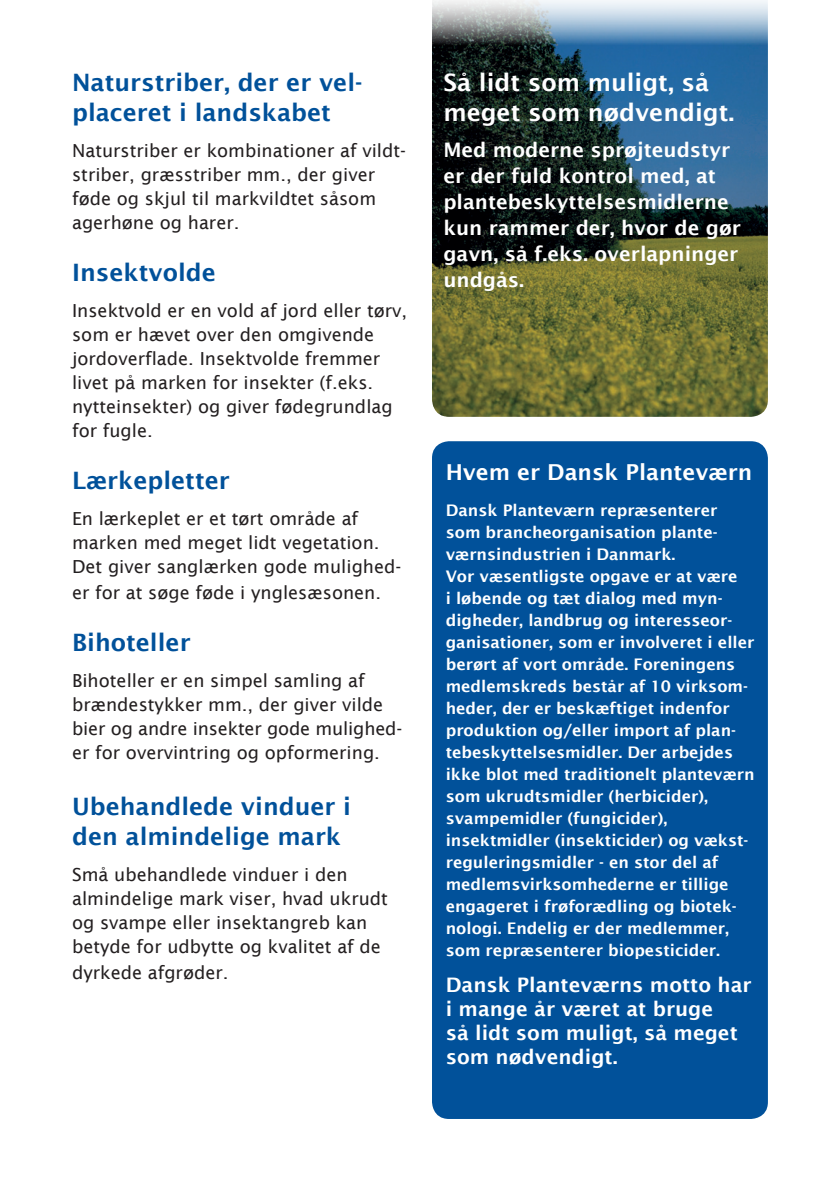
<style>
.page{position:relative;width:840px;height:1191px;background:#fff}
.page>*{position:absolute;margin:0;border:0;box-sizing:border-box;transform-origin:0 0}
.t1{font:600 24px/30px "Lucida Sans";color:#01519a}
.t2{font:600 24px/30px "Lucida Sans";color:#fff}
.t3{font:600 22px "Lucida Sans";color:#fff}
.t4{font:600 20px/26px "Lucida Sans";color:#fff}
.t5{font:18px/24px "Lucida Sans";color:#231f20}
.t6{font:600 16px/22px "Lucida Sans";color:#fff}
</style>
<div class="page">
<img style="left:432px;top:0;width:335px;height:417px">
<div style="left:432px;top:441px;width:335px;height:678px;background:#01519a;border-radius:17px"></div>
<h1 class="t1" style="left:72px;top:67px;width:291px">Naturstriber, der er vel&shy;placeret i landskabet</h1>
<p class="t5" style="left:72px;top:138px;width:335px">Naturstriber er kombinationer af vildt&shy;striber, græsstriber mm., der giver føde og skjul til markvildtet såsom agerhøne og harer.</p>
<h1 class="t1" style="left:72px;top:257px;width:145px">Insektvolde</h1>
<p class="t5" style="left:72px;top:298px;width:336px">Insektvold er en vold af jord eller tørv, som er hævet over den omgivende jordoverflade. Insektvolde fremmer livet på marken for insekter (f.eks. nytteinsekter) og giver fødegrundlag for fugle.</p>
<h1 class="t1" style="left:72px;top:465px;width:159px">Lærkepletter</h1>
<p class="t5" style="left:72px;top:506px;width:330px">En lærkeplet er et tørt område af marken med meget lidt vegetation.<br>Det giver sanglærken gode mulighed-</p>
<p class="t5" style="left:72px;top:580px;width:310px">er for at søge føde i ynglesæsonen.</p>
<h1 class="t1" style="left:72px;top:627px;width:120px">Bihoteller</h1>
<p class="t5" style="left:72px;top:668px;width:331px">Bihoteller er en simpel samling af brændestykker mm., der giver vilde bier og andre insekter gode mulighed&shy;er for overvintring og opformering.</p>
<h1 class="t1" style="left:72px;top:791px;width:280px">Ubehandlede vinduer i den almindelige mark</h1>
<p class="t5" style="left:72px;top:862px;width:317px">Små ubehandlede vinduer i den almindelige mark viser, hvad ukrudt og svampe eller insektangreb kan betyde for udbytte og kvalitet af de</p>
<p class="t5" style="left:72px;top:960px;width:158px">dyrkede afgrøder.</p>
<h1 class="t2" style="left:443px;top:67px;width:292px">Så lidt som muligt, så meget som nødvendigt.</h1>
<p class="t4" style="left:443px;top:136px;width:299px">Med moderne sprøjteudstyr er der fuld kontrol med, at plantebeskyttelsesmidlerne kun rammer der, hvor de gør gavn, så f.eks. overlapninger undgås.</p>
<p class="t3" style="left:445px;top:459px;width:308px">Hvem er Dansk Planteværn</p>
<p class="t6" style="left:445px;top:499px;width:310px">Dansk Planteværn repræsenterer som brancheorganisation plante&shy;værnsindustrien i Danmark.<br>Vor væsentligste opgave er at være<br>i løbende og tæt dialog med myn&shy;digheder, landbrug og interesseor&shy;ganisationer, som er involveret i eller berørt af vort område. Foreningens medlemskreds består af 10 virksom&shy;heder, der er beskæftiget indenfor produktion og/eller import af plan&shy;tebeskyttelsesmidler. Der arbejdes ikke blot med traditionelt planteværn som ukrudtsmidler (herbicider), svampemidler (fungicider), insektmidler (insekticider) og vækst&shy;reguleringsmidler - en stor del af medlemsvirksomhederne er tillige engageret i frøforædling og biotek&shy;nologi. Endelig er der medlemmer, som repræsenterer biopesticider.</p>
<p class="t4" style="left:445px;top:973px;width:307px;line-height:24px">Dansk Planteværns motto har i mange år været at bruge<br>så lidt som muligt, så meget som nødvendigt.</p>
</div>
